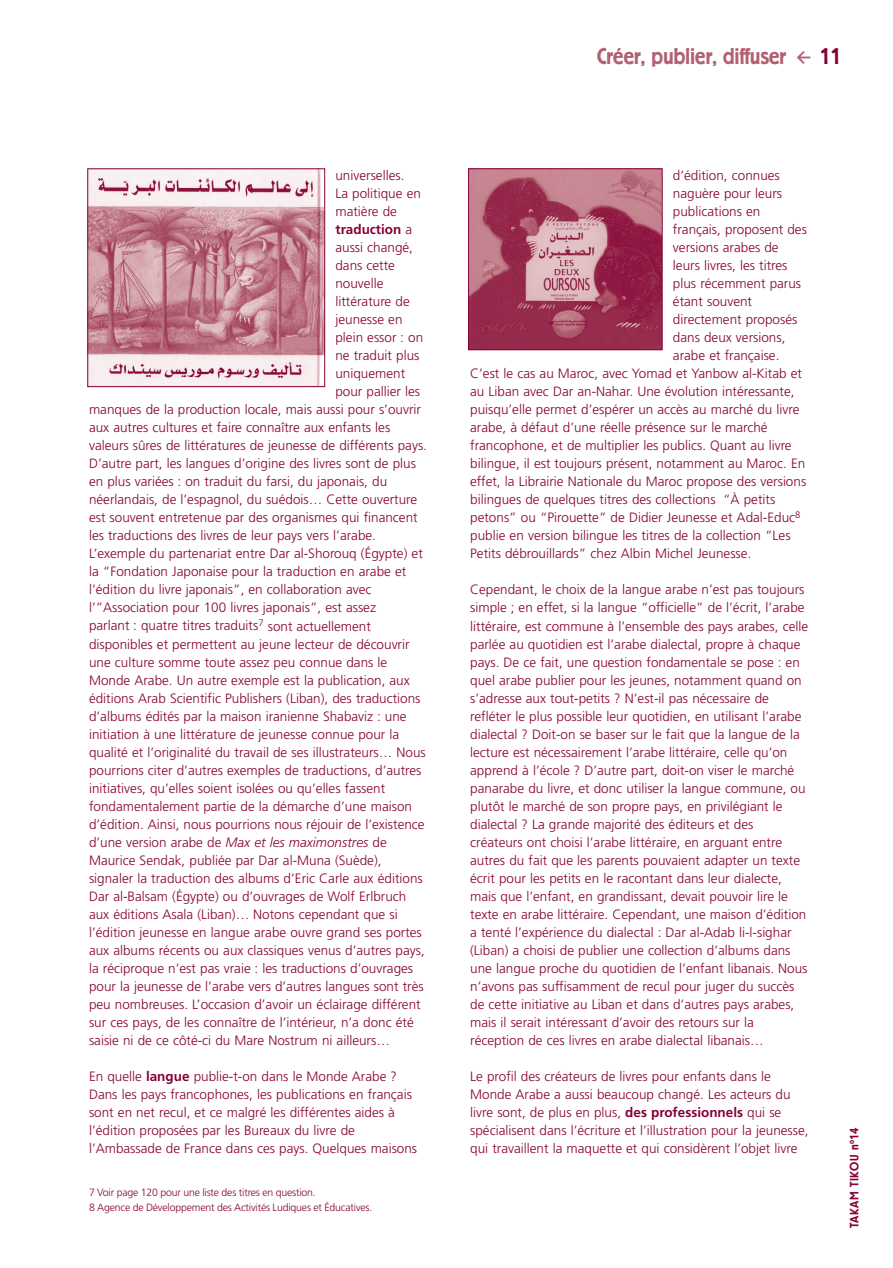
<style>
.page{position:relative;width:893px;height:1268px;background:#fff}
.page>*{position:absolute;margin:0;border:0;box-sizing:border-box;transform-origin:0 0}
.t1{font:500 22.5px "Berliner Grotesk";letter-spacing:-.015em;color:#b26172}
.t2{font:300 13.5px/18px "Frutiger";color:#860037}
.t3{font:700 13.5px "Frutiger";color:#860037}
.t4{font:500 12px "Berliner Grotesk";letter-spacing:.035em;color:#860037}
.t5{font:300 10.5px/15px "Frutiger";letter-spacing:-.015em;color:#860037}
.s1{font-weight:300}
.s2{font-style:italic}
.s3{font-weight:700}
.s4{font-family:"Flesh Plain";font-weight:400;font-size:18px}
.s5{color:#860037}
</style>
<div class="page">
<svg style="left:87px;top:168px;width:576px;height:220px"></svg>
<p class="t2" style="left:335px;top:167px;width:70px">universelles.</p>
<p class="t2" style="left:335px;top:185px;width:87px">La politique en</p>
<p class="t2" style="left:335px;top:203px;width:63px">matière de</p>
<p class="t3" style="left:335px;top:224px;width:78px">traduction <span class="s1">a</span></p>
<p class="t2" style="left:335px;top:239px;width:79px">aussi changé,</p>
<p class="t2" style="left:335px;top:257px;width:61px">dans cette</p>
<p class="t2" style="left:335px;top:275px;width:49px">nouvelle</p>
<p class="t2" style="left:335px;top:293px;width:76px">littérature de</p>
<p class="t2" style="left:335px;top:311px;width:69px">jeunesse en</p>
<p class="t2" style="left:335px;top:329px;width:89px">plein essor : on</p>
<p class="t2" style="left:335px;top:347px;width:85px">ne traduit plus</p>
<p class="t2" style="left:335px;top:365px;width:71px">uniquement</p>
<p class="t2" style="left:335px;top:383px;width:86px">pour pallier les</p>
<p class="t2" style="left:89px;top:401px;width:334px">manques de la production locale, mais aussi pour s’ouvrir</p>
<p class="t2" style="left:89px;top:419px;width:303px">aux autres cultures et faire connaître aux enfants les</p>
<p class="t2" style="left:89px;top:437px;width:339px">valeurs sûres de littératures de jeunesse de différents pays.</p>
<p class="t2" style="left:89px;top:455px;width:328px">D’autre part, les langues d’origine des livres sont de plus</p>
<p class="t2" style="left:89px;top:473px;width:300px">en plus variées : on traduit du farsi, du japonais, du</p>
<p class="t2" style="left:89px;top:491px;width:330px">néerlandais, de l’espagnol, du suédois… Cette ouverture</p>
<p class="t2" style="left:89px;top:509px;width:330px">est souvent entretenue par des organismes qui financent</p>
<p class="t2" style="left:89px;top:527px;width:288px">les traductions des livres de leur pays vers l’arabe.</p>
<p class="t2" style="left:89px;top:545px;width:335px">L’exemple du partenariat entre Dar al-Shorouq (Égypte) et</p>
<p class="t2" style="left:89px;top:563px;width:319px">la “Fondation Japonaise pour la traduction en arabe et</p>
<p class="t2" style="left:89px;top:581px;width:284px">l’édition du livre japonais”, en collaboration avec</p>
<p class="t2" style="left:89px;top:599px;width:289px">l’”Association pour 100 livres japonais”, est assez</p>
<p class="t2" style="left:89px;top:617px;width:283px">parlant : quatre titres traduits<sup>7</sup> sont actuellement</p>
<p class="t2" style="left:89px;top:635px;width:322px">disponibles et permettent au jeune lecteur de découvrir</p>
<p class="t2" style="left:89px;top:653px;width:300px">une culture somme toute assez peu connue dans le</p>
<p class="t2" style="left:89px;top:671px;width:322px">Monde Arabe. Un autre exemple est la publication, aux</p>
<p class="t2" style="left:89px;top:689px;width:333px">éditions Arab Scientific Publishers (Liban), des traductions</p>
<p class="t2" style="left:89px;top:707px;width:319px">d’albums édités par la maison iranienne Shabaviz : une</p>
<p class="t2" style="left:89px;top:725px;width:312px">initiation à une littérature de jeunesse connue pour la</p>
<p class="t2" style="left:89px;top:743px;width:338px">qualité et l’originalité du travail de ses illustrateurs… Nous</p>
<p class="t2" style="left:89px;top:761px;width:334px">pourrions citer d’autres exemples de traductions, d’autres</p>
<p class="t2" style="left:89px;top:779px;width:298px">initiatives, qu’elles soient isolées ou qu’elles fassent</p>
<p class="t2" style="left:89px;top:797px;width:324px">fondamentalement partie de la démarche d’une maison</p>
<p class="t2" style="left:89px;top:815px;width:337px">d’édition. Ainsi, nous pourrions nous réjouir de l’existence</p>
<p class="t2" style="left:89px;top:833px;width:299px">d’une version arabe de <span class="s2">Max et les maximonstres</span> de</p>
<p class="t2" style="left:89px;top:851px;width:294px">Maurice Sendak, publiée par Dar al-Muna (Suède),</p>
<p class="t2" style="left:89px;top:869px;width:335px">signaler la traduction des albums d’Eric Carle aux éditions</p>
<p class="t2" style="left:89px;top:887px;width:319px">Dar al-Balsam (Égypte) ou d’ouvrages de Wolf Erlbruch</p>
<p class="t2" style="left:89px;top:905px;width:310px">aux éditions Asala (Liban)… Notons cependant que si</p>
<p class="t2" style="left:89px;top:923px;width:334px">l’édition jeunesse en langue arabe ouvre grand ses portes</p>
<p class="t2" style="left:89px;top:941px;width:337px">aux albums récents ou aux classiques venus d’autres pays,</p>
<p class="t2" style="left:89px;top:959px;width:326px">la réciproque n’est pas vraie : les traductions d’ouvrages</p>
<p class="t2" style="left:89px;top:977px;width:336px">pour la jeunesse de l’arabe vers d’autres langues sont très</p>
<p class="t2" style="left:89px;top:995px;width:333px">peu nombreuses. L’occasion d’avoir un éclairage différent</p>
<p class="t2" style="left:89px;top:1013px;width:326px">sur ces pays, de les connaître de l’intérieur, n’a donc été</p>
<p class="t2" style="left:89px;top:1031px;width:302px">saisie ni de ce côté-ci du Mare Nostrum ni ailleurs…</p>
<p class="t2" style="left:89px;top:1067px;width:330px">En quelle <span class="s3">langue</span> publie-t-on dans le Monde Arabe ?<br>Dans les pays francophones, les publications en français sont en net recul, et ce malgré les différentes aides à l’édition proposées par les Bureaux du livre de l’Ambassade de France dans ces pays. Quelques maisons</p>
<p class="t5" style="left:89px;top:1185px;width:285px">7 Voir page 120 pour une liste des titres en question.<br>8 Agence de Développement des Activités Ludiques et Éducatives.</p>
<h1 class="t1" style="left:597px;top:48px;width:246px">Créer, publier, diffuser <span class="s4">g</span> <span class="s5">11</span></h1>
<p class="t2" style="left:673px;top:167px;width:108px">d’édition, connues</p>
<p class="t2" style="left:673px;top:185px;width:111px">naguère pour leurs</p>
<p class="t2" style="left:673px;top:203px;width:89px">publications en</p>
<p class="t2" style="left:673px;top:221px;width:136px">français, proposent des</p>
<p class="t2" style="left:673px;top:239px;width:107px">versions arabes de</p>
<p class="t2" style="left:673px;top:257px;width:116px">leurs livres, les titres</p>
<p class="t2" style="left:673px;top:275px;width:130px">plus récemment parus</p>
<p class="t2" style="left:673px;top:293px;width:81px">étant souvent</p>
<p class="t2" style="left:673px;top:311px;width:126px">directement proposés</p>
<p class="t2" style="left:673px;top:329px;width:114px">dans deux versions,</p>
<p class="t2" style="left:673px;top:347px;width:108px">arabe et française.</p>
<p class="t2" style="left:470px;top:365px;width:333px">C’est le cas au Maroc, avec Yomad et Yanbow al-Kitab et</p>
<p class="t2" style="left:470px;top:383px;width:326px">au Liban avec Dar an-Nahar. Une évolution intéressante,</p>
<p class="t2" style="left:470px;top:401px;width:331px">puisqu’elle permet d’espérer un accès au marché du livre</p>
<p class="t2" style="left:470px;top:419px;width:299px">arabe, à défaut d’une réelle présence sur le marché</p>
<p class="t2" style="left:470px;top:437px;width:323px">francophone, et de multiplier les publics. Quant au livre</p>
<p class="t2" style="left:470px;top:455px;width:336px">bilingue, il est toujours présent, notamment au Maroc. En</p>
<p class="t2" style="left:470px;top:473px;width:337px">effet, la Librairie Nationale du Maroc propose des versions</p>
<p class="t2" style="left:470px;top:491px;width:307px">bilingues de quelques titres des collections “À petits</p>
<p class="t2" style="left:470px;top:509px;width:332px">petons” ou “Pirouette” de Didier Jeunesse et Adal-Educ<sup>8</sup></p>
<p class="t2" style="left:470px;top:527px;width:322px">publie en version bilingue les titres de la collection “Les</p>
<p class="t2" style="left:470px;top:545px;width:283px">Petits débrouillards” chez Albin Michel Jeunesse.</p>
<p class="t2" style="left:470px;top:581px;width:339px">Cependant, le choix de la langue arabe n’est pas toujours simple ; en effet, si la langue “officielle” de l’écrit, l’arabe littéraire, est commune à l’ensemble des pays arabes, celle parlée au quotidien est l’arabe dialectal, propre à chaque pays. De ce fait, une question fondamentale se pose : en quel arabe publier pour les jeunes, notamment quand on s’adresse aux tout-petits ? N’est-il pas nécessaire de refléter le plus possible leur quotidien, en utilisant l’arabe dialectal ? Doit-on se baser sur le fait que la langue de la lecture est nécessairement l’arabe littéraire, celle qu’on apprend à l’école ? D’autre part, doit-on viser le marché panarabe du livre, et donc utiliser la langue commune, ou plutôt le marché de son propre pays, en privilégiant le dialectal ? La grande majorité des éditeurs et des créateurs ont choisi l’arabe littéraire, en arguant entre autres du fait que les parents pouvaient adapter un texte écrit pour les petits en le racontant dans leur dialecte, mais que l’enfant, en grandissant, devait pouvoir lire le texte en arabe littéraire. Cependant, une maison d’édition a tenté l’expérience du dialectal : Dar al-Adab li-l-sighar (Liban) a choisi de publier une collection d’albums dans une langue proche du quotidien de l’enfant libanais. Nous n’avons pas suffisamment de recul pour juger du succès de cette initiative au Liban et dans d’autres pays arabes, mais il serait intéressant d’avoir des retours sur la réception de ces livres en arabe dialectal libanais…</p>
<p class="t2" style="left:470px;top:1067px;width:340px">Le profil des créateurs de livres pour enfants dans le Monde Arabe a aussi beaucoup changé. Les acteurs du livre sont, de plus en plus, <span class="s3">des professionnels</span> qui se spécialisent dans l’écriture et l’illustration pour la jeunesse, qui travaillent la maquette et qui considèrent l’objet livre</p>
<p class="t4" style="left:850px;top:1227px;width:102px;rotate:-90deg">TAKAM TIKOU nº14</p>
</div>
